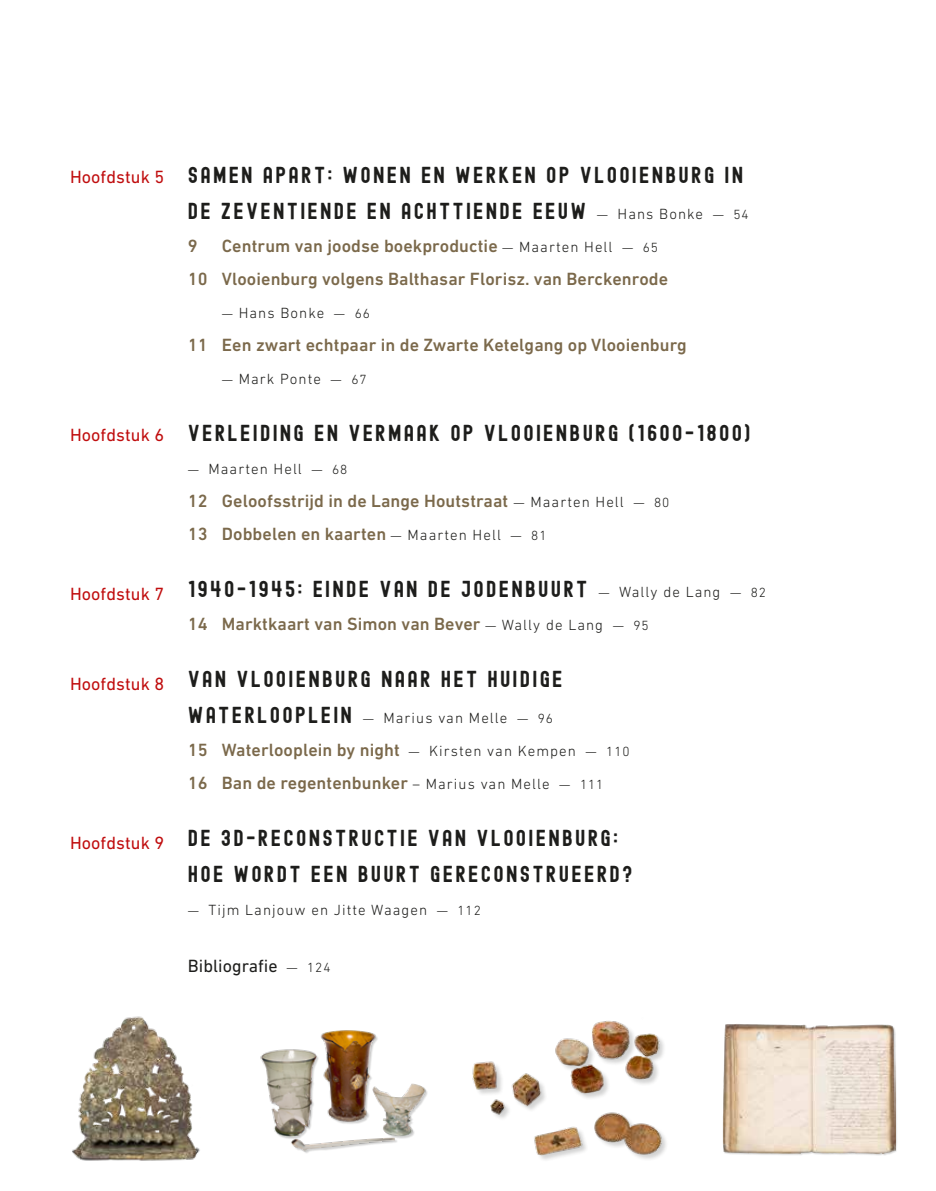
<style>
.page{position:relative;width:936px;height:1191px;background:#fff}
.page>*{position:absolute;margin:0;border:0;box-sizing:border-box;transform-origin:0 0}
.t1{font:22.5px/36px "Edmund";letter-spacing:.1em;color:#1d1d1b}
.t2{font:500 18px/33px "DIN Next LT Pro";letter-spacing:.005em;color:#7b694b}
.t3{font:18px "DIN Next LT Pro";letter-spacing:.005em;color:#c00d0e}
.t4{font:18px "DIN Next LT Pro";letter-spacing:.005em;color:#1d1d1b}
.t5{font:300 15px "DIN Next LT Pro";letter-spacing:.07em;color:#1d1d1b}
.s1{font-family:"DIN Next LT Pro";font-weight:300;font-size:13.5px}
.s2{font-family:"DIN Next LT Pro";font-weight:300;font-size:15px}
.s3{font-weight:300;font-size:13.5px;color:#1d1d1b}
.s4{font-weight:300;font-size:15px;color:#1d1d1b}
.s5{font-size:13.5px}
.s6{font-family:"Edmund";font-weight:400;font-size:22.5px}
.s7{font-weight:300;font-size:13.5px}
</style>
<div class="page">
<img style="left:472px;top:1021px;width:194px;height:139px">
<img style="left:260px;top:1030px;width:168px;height:123px">
<img style="left:72px;top:1016px;width:128px;height:145px">
<div style="left:723px;top:1024px;width:174px;height:132px;background:#1d1d1b;opacity:.2"></div>
<img style="left:722px;top:1024px;width:173px;height:129px">
<p class="t3" style="left:70px;top:166px;width:96px">Hoofdstuk 5</p>
<p class="t3" style="left:70px;top:424px;width:96px">Hoofdstuk 6</p>
<p class="t3" style="left:70px;top:583px;width:96px">Hoofdstuk 7</p>
<p class="t3" style="left:70px;top:673px;width:96px">Hoofdstuk 8</p>
<p class="t3" style="left:70px;top:832px;width:96px">Hoofdstuk 9</p>
<p class="t1" style="left:188px;top:155px;width:562px">SAMEN APART: WONEN EN WERKEN OP VLOOIENBURG IN<br>DE ZEVENTIENDE EN ACHTTIENDE EEUW <span class="s1">—</span> <span class="s2">Hans Bonke</span> <span class="s1">— 54</span></p>
<p class="t2" style="left:188px;top:229px;width:11px">9</p>
<p class="t2" style="left:188px;top:229px;width:482px;text-indent:34px">Centrum van joodse boekproductie <span class="s3">—</span> <span class="s4">Maarten Hell</span> <span class="s3">— 65<br></span>10 Vlooienburg volgens Balthasar Florisz. van Berckenrode</p>
<p class="t5" style="left:222px;top:304px;width:150px"><span class="s5">—</span> Hans Bonke <span class="s5">— 66</span></p>
<p class="t2" style="left:188px;top:328px;width:500px">11 Een zwart echtpaar in de Zwarte Ketelgang op Vlooienburg</p>
<p class="t5" style="left:222px;top:370px;width:146px"><span class="s5">—</span> Mark Ponte <span class="s5">— 67</span></p>
<p class="t1" style="left:188px;top:413px;width:564px">VERLEIDING EN VERMAAK OP VLOOIENBURG (1600-1800)</p>
<p class="t5" style="left:188px;top:460px;width:161px"><span class="s5">—</span> Maarten Hell <span class="s5">— 68</span></p>
<p class="t2" style="left:188px;top:484px;width:483px">12 Geloofsstrijd in de Lange Houtstraat <span class="s3">—</span> <span class="s4">Maarten Hell</span> <span class="s3">— 80<br></span>13 Dobbelen en kaarten <span class="s3">—</span> <span class="s4">Maarten Hell</span> <span class="s3">— 81</span></p>
<p class="t1" style="left:188px;top:569px;width:579px">1940-1945: EINDE VAN DE JODENBUURT <span class="s1">—</span> <span class="s2">Wally de Lang</span> <span class="s1">— 82</span></p>
<p class="t2" style="left:188px;top:607px;width:462px">14 Marktkaart van Simon van Bever <span class="s3">—</span> <span class="s4">Wally de Lang</span> <span class="s3">— 95</span></p>
<p class="t1" style="left:188px;top:659px;width:376px">VAN VLOOIENBURG NAAR HET HUIDIGE</p>
<p class="t5" style="left:188px;top:709px;width:366px"><span class="s6">WATERLOOPLEIN</span> <span class="s5">—</span> Marius van Melle <span class="s5">— 96</span></p>
<p class="t2" style="left:188px;top:733px;width:443px">15 Waterlooplein by night <span class="s3">—</span> <span class="s4">Kirsten van Kempen</span> <span class="s3">— 110<br></span>16 Ban de regentenbunker <span class="s4">– Marius van Melle</span> <span class="s3">— 111</span></p>
<p class="t1" style="left:188px;top:818px;width:446px">DE 3D-RECONSTRUCTIE VAN VLOOIENBURG:<br>HOE WORDT EEN BUURT GERECONSTRUEERD?</p>
<p class="t5" style="left:188px;top:901px;width:294px"><span class="s5">—</span> Tijm Lanjouw en Jitte Waagen <span class="s5">— 112</span></p>
<p class="t4" style="left:188px;top:955px;width:144px">Bibliografie <span class="s7">— 124</span></p>
</div>
